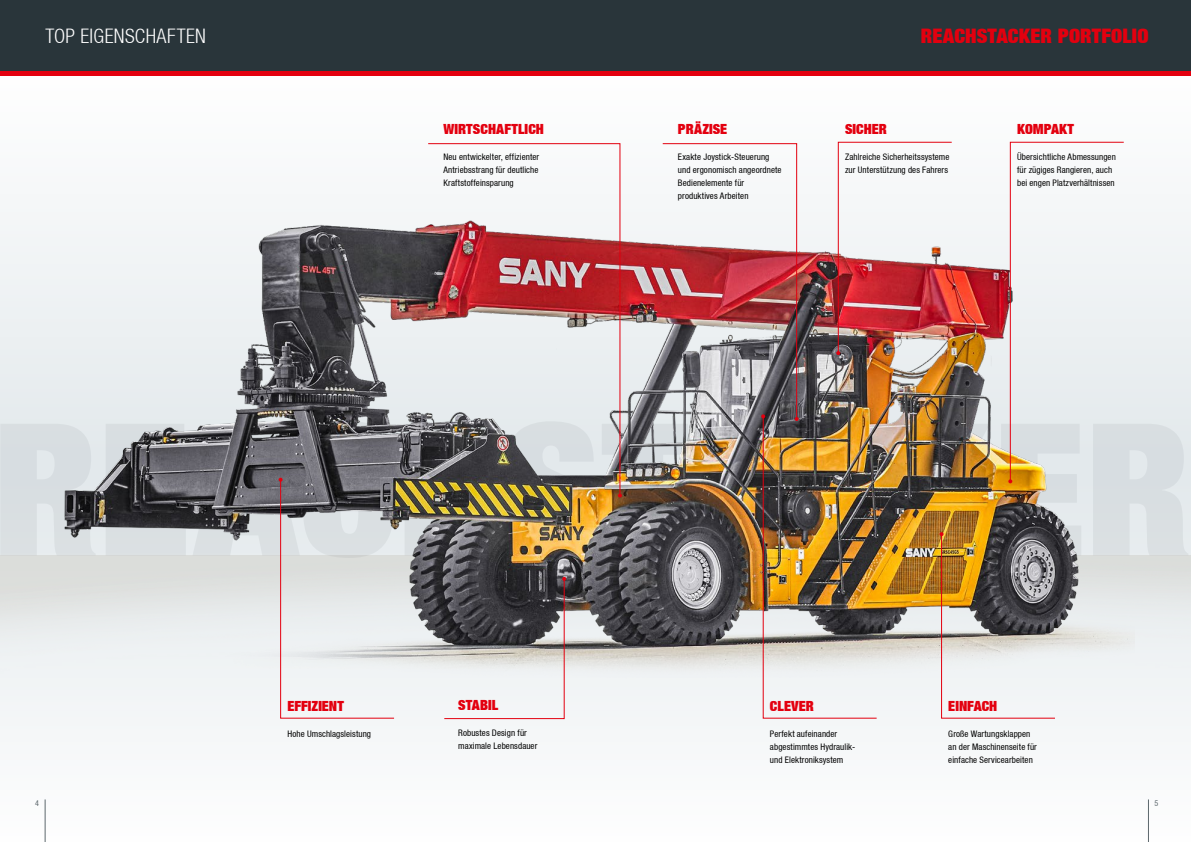
<style>
.page{position:relative;width:1191px;height:842px;background:#fff}
.page>*{position:absolute;margin:0;border:0;box-sizing:border-box;transform-origin:0 0}
.t1{font:900 20px "Context Reprise Extra Black S Si Extra";letter-spacing:.005em;color:#e3000f}
.t2{font:700 20px "Context Reprise Light Cond S Si";letter-spacing:.015em;color:#fff}
.t3{font:900 14px "Context Reprise Extra Black S Si Extra";letter-spacing:.005em;color:#e3000f}
.t4{font:9px/13px "Context Reprise Condensed S Si Condensed";letter-spacing:.01em;color:#000}
.t5{font:8px "Context Reprise Condensed S Si Condensed";color:#5d686d}
</style>
<div class="page">
<div style="left:0;top:75px;width:1191px;height:767px;background:#f9fafb"></div>
<div style="left:0;top:0;width:1191px;height:71px;background:#29353a"></div>
<hr style="left:0;top:71px;width:1191px;height:4px;background:#e3000f">
<svg style="left:1134px;top:421px;width:54px;height:137px;background:#dce1e4"></svg>
<img style="left:0;top:224px;width:1134px;height:462px">
<svg style="left:279px;top:478px;width:116px;height:241px"></svg>
<img style="left:661px;top:141px;width:463px;height:578px">
<img style="left:427px;top:143px;width:194px;height:353px">
<svg style="left:618px;top:493px;width:4px;height:4px"></svg>
<svg style="left:443px;top:577px;width:123px;height:143px"></svg>
<hr style="left:45px;top:799px;width:1px;height:43px;background:#5d686d">
<hr style="left:1148px;top:799px;width:1px;height:43px;background:#5d686d">
<h1 class="t2" style="left:45px;top:25px;width:162px">TOP EIGENSCHAFTEN</h1>
<h1 class="t1" style="left:921px;top:23px;width:229px">REACHSTACKER PORTFOLIO</h1>
<h2 class="t3" style="left:443px;top:120px;width:102px">WIRTSCHAFTLICH</h2>
<p class="t4" style="left:443px;top:150px;width:97px;text-align:justify">Neu entwickelter, effizienter Antriebsstrang für deutliche Kraftstoffeinsparung</p>
<h2 class="t3" style="left:678px;top:120px;width:51px">PRÄZISE</h2>
<p class="t4" style="left:678px;top:150px;width:105px">Exakte Joystick-Steuerung und ergonomisch angeordnete<br>Bedienelemente für produktives Arbeiten</p>
<h2 class="t3" style="left:845px;top:120px;width:43px">SICHER</h2>
<p class="t4" style="left:845px;top:150px;width:106px">Zahlreiche Sicherheitssysteme zur Unterstützung des Fahrers</p>
<h2 class="t3" style="left:1017px;top:120px;width:58px">KOMPAKT</h2>
<p class="t4" style="left:1017px;top:150px;width:100px">Übersichtliche Abmessungen für zügiges Rangieren, auch bei engen Platzverhältnissen</p>
<h2 class="t3" style="left:287px;top:697px;width:58px">EFFIZIENT</h2>
<p class="t4" style="left:287px;top:727px;width:85px">Hohe Umschlagsleistung</p>
<h2 class="t3" style="left:458px;top:696px;width:41px">STABIL</h2>
<p class="t4" style="left:458px;top:726px;width:81px">Robustes Design für maximale Lebensdauer</p>
<h2 class="t3" style="left:770px;top:697px;width:45px">CLEVER</h2>
<p class="t4" style="left:770px;top:727px;width:87px">Perfekt aufeinander abgestimmtes Hydraulik&shy;und Elektroniksystem</p>
<h2 class="t3" style="left:948px;top:697px;width:51px">EINFACH</h2>
<p class="t4" style="left:948px;top:727px;width:90px">Große Wartungsklappen an der Maschinenseite für einfache Servicearbeiten</p>
<p class="t5" style="left:35px;top:798px;width:5px">4</p>
<p class="t5" style="left:1154px;top:798px;width:5px">5</p>
</div>
